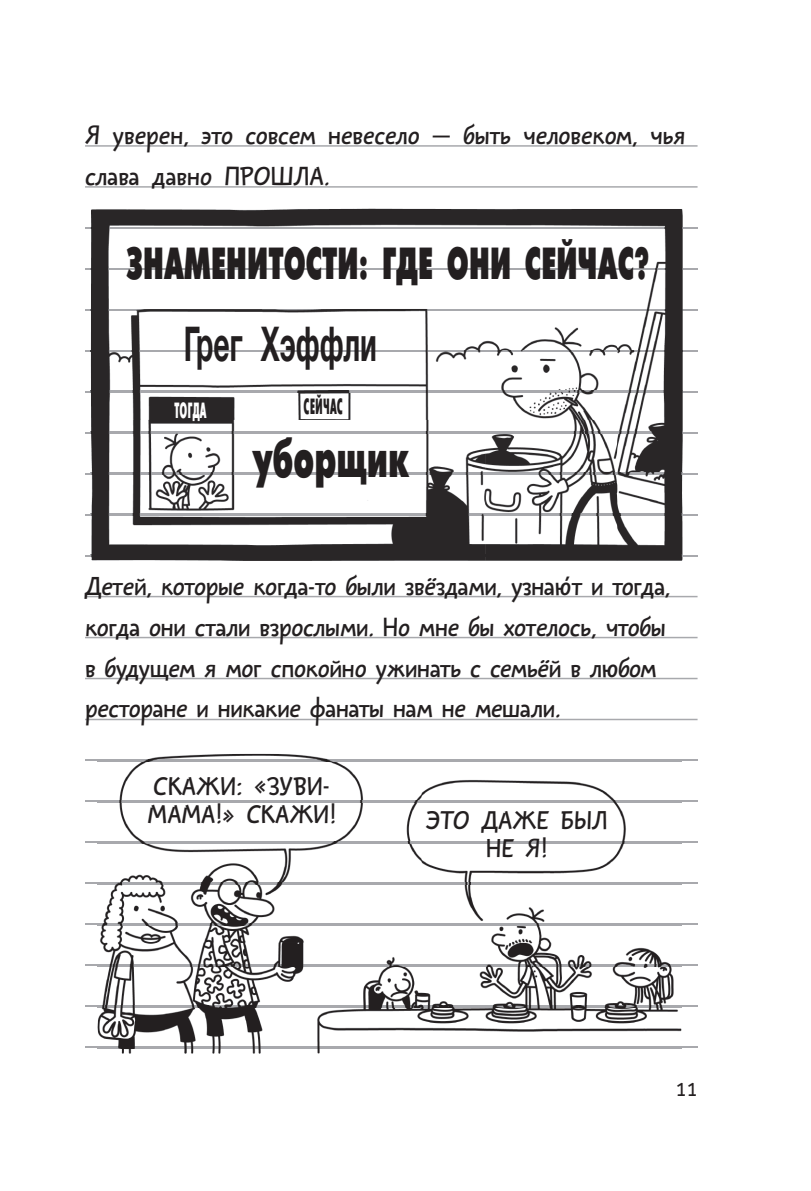
<style>
.page{position:relative;width:811px;height:1191px;background:#fff}
.page>*{position:absolute;margin:0;border:0;box-sizing:border-box;transform-origin:0 0}
.t1{font:54px "Futura Futuris X";color:#231f20;scale:.6 1}
.t2{font:700 48px "Helvetica Neue LTCYR";color:#231f20;scale:.59 1}
.t3{font:44.8px "Futura Futuris X";letter-spacing:.01em;color:#231f20;scale:.56 1}
.t4{font:26.4px/41px "ALS Dereza";letter-spacing:-.01em;color:#231f20}
.t5{font:26px/28px "ALS Dereza";color:#231f20;text-align:center}
.t6{font:22px "Futura Futuris X Cond";letter-spacing:.01em;color:#231f20;scale:.6 1}
.t7{font:22px "Futura Futuris X Cond";letter-spacing:.01em;color:#fff;scale:.6 1}
.t8{font:20px "ALS Dereza";color:#231f20}
</style>
<div class="page">
<hr style="left:85px;top:145px;width:612px;height:2px;background:#a8a9ad">
<hr style="left:85px;top:186px;width:612px;height:2px;background:#a8a9ad">
<hr style="left:85px;top:227px;width:612px;height:2px;background:#a8a9ad">
<hr style="left:85px;top:268px;width:612px;height:1px;background:#a8a9ad">
<hr style="left:85px;top:309px;width:612px;height:1px;background:#a8a9ad">
<hr style="left:85px;top:350px;width:612px;height:1px;background:#a8a9ad">
<hr style="left:85px;top:391px;width:612px;height:1px;background:#a8a9ad">
<hr style="left:85px;top:432px;width:612px;height:1px;background:#a8a9ad">
<hr style="left:85px;top:473px;width:612px;height:1px;background:#a8a9ad">
<hr style="left:85px;top:514px;width:612px;height:1px;background:#a8a9ad">
<hr style="left:85px;top:555px;width:612px;height:1px;background:#a8a9ad">
<hr style="left:85px;top:596px;width:612px;height:1px;background:#a8a9ad">
<hr style="left:85px;top:637px;width:612px;height:1px;background:#a8a9ad">
<hr style="left:85px;top:678px;width:612px;height:1px;background:#a8a9ad">
<hr style="left:85px;top:718px;width:612px;height:2px;background:#a8a9ad">
<hr style="left:85px;top:759px;width:612px;height:2px;background:#a8a9ad">
<hr style="left:85px;top:800px;width:612px;height:2px;background:#a8a9ad">
<hr style="left:85px;top:841px;width:612px;height:2px;background:#a8a9ad">
<hr style="left:85px;top:882px;width:612px;height:2px;background:#a8a9ad">
<hr style="left:85px;top:923px;width:612px;height:2px;background:#a8a9ad">
<hr style="left:85px;top:964px;width:612px;height:2px;background:#a8a9ad">
<hr style="left:85px;top:1005px;width:612px;height:2px;background:#a8a9ad">
<hr style="left:85px;top:1046px;width:612px;height:2px;background:#a8a9ad">
<img style="left:91px;top:209px;width:591px;height:352px">
<img style="left:91px;top:227px;width:591px;height:2px">
<img style="left:91px;top:268px;width:591px;height:1px">
<img style="left:91px;top:309px;width:591px;height:1px">
<img style="left:91px;top:350px;width:591px;height:1px">
<img style="left:91px;top:391px;width:591px;height:1px">
<img style="left:91px;top:432px;width:591px;height:1px">
<img style="left:91px;top:473px;width:591px;height:1px">
<img style="left:91px;top:514px;width:591px;height:1px">
<img style="left:91px;top:555px;width:591px;height:1px">
<img style="left:98px;top:754px;width:583px;height:299px">
<img style="left:98px;top:759px;width:583px;height:2px">
<img style="left:98px;top:800px;width:583px;height:2px">
<img style="left:98px;top:841px;width:583px;height:2px">
<img style="left:98px;top:882px;width:583px;height:2px">
<img style="left:98px;top:923px;width:583px;height:2px">
<img style="left:98px;top:964px;width:583px;height:2px">
<img style="left:98px;top:1046px;width:583px;height:2px">
<p class="t4" style="left:85px;top:116px;width:602px">Я уверен, это совсем невесело — быть человеком, чья слава давно ПРОШЛА.</p>
<h3 class="t3" style="left:126px;top:235px;width:934px">ЗНАМЕНИТОСТИ: ГДЕ ОНИ СЕЙЧАС?</h3>
<h2 class="t2" style="left:184px;top:314px;width:329px">Грег Хэффли</h2>
<p class="t7" style="left:174px;top:397px;width:55px">ТОГДА</p>
<p class="t6" style="left:303px;top:393px;width:67px">СЕЙЧАС</p>
<h1 class="t1" style="left:252px;top:424px;width:263px">уборщик</h1>
<p class="t4" style="left:85px;top:566px;width:587px">Детей, которые когда-то были звёздами, узнаю’т и тогда, когда они стали взрослыми. Но мне бы хотелось, чтобы в будущем я мог спокойно ужинать с семьёй в любом ресторане и никакие фанаты нам не мешали.</p>
<p class="t5" style="left:148px;top:774px;width:189px;text-align:left">СКАЖИ: «ЗУВИ-<br>МАМА!» СКАЖИ!</p>
<p class="t5" style="left:425px;top:807px;width:184px">ЭТО ДАЖЕ БЫЛ<br>НЕ Я!</p>
<p class="t8" style="left:676px;top:1077px;width:23px">11</p>
</div>
